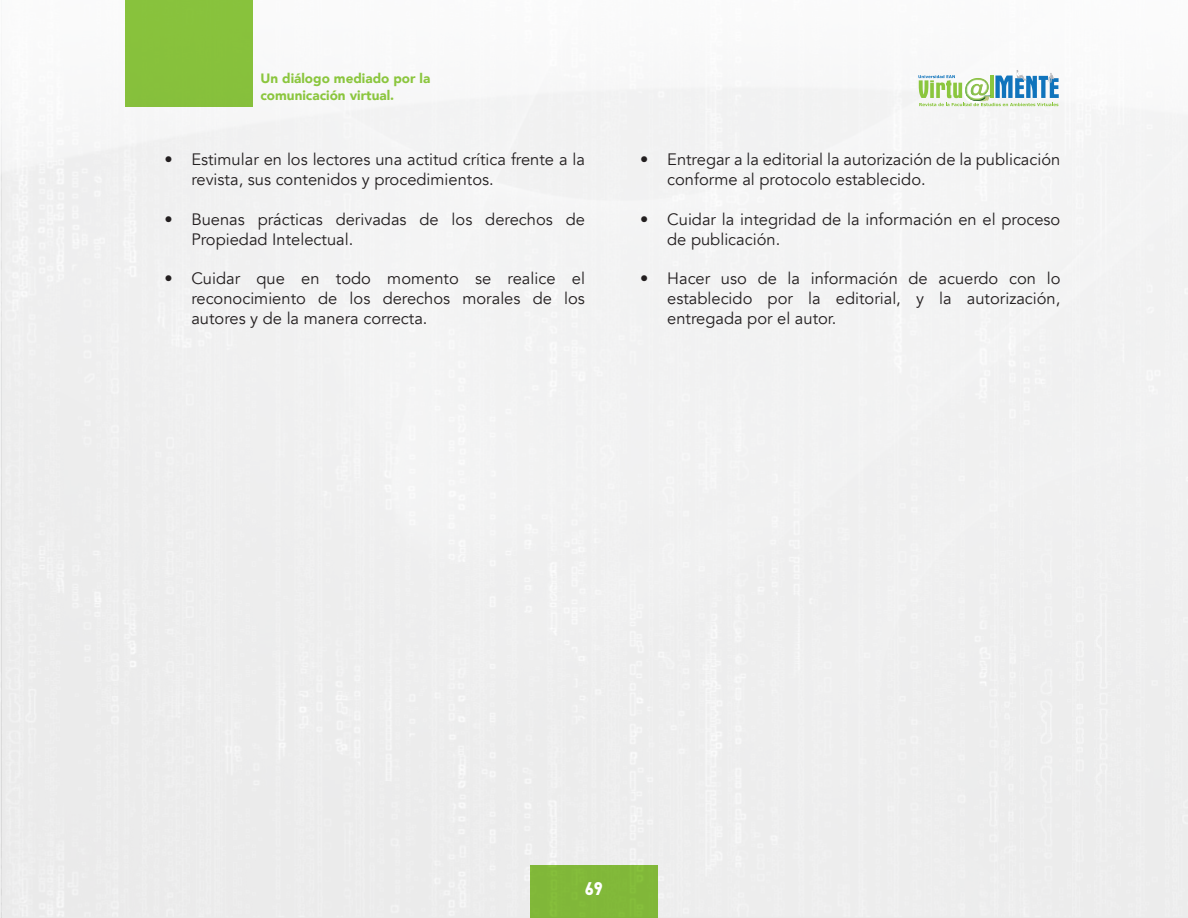
<style>
.page{position:relative;width:1188px;height:918px;background:#fff}
.page>*{position:absolute;margin:0;border:0;box-sizing:border-box;transform-origin:0 0}
.t1{font:900 18px "Lovelo";color:#fff}
.t2{font:16.5px/19.8px "Avenir";color:#231f20}
.t3{font:900 13.5px/16.2px "Avenir";color:#8bc63e}
</style>
<div class="page">
<img style="left:0;top:0;width:1188px;height:918px">
<svg style="left:918px;top:70px;width:141px;height:36px"></svg>
<div style="left:126px;top:0;width:127px;height:106px;background:#8bc63e"></div>
<div style="left:530px;top:865px;width:128px;height:53px;background:#81b839"></div>
<p class="t3" style="left:260px;top:70px;width:171px">Un diálogo mediado por la comunicación virtual.</p>
<p class="t2" style="left:191px;top:150px;width:395px;text-indent:-27px">• Estimular en los lectores una actitud crítica frente a la revista, sus contenidos y procedimientos.</p>
<p class="t2" style="left:191px;top:209px;width:395px;text-indent:-27px">• Buenas prácticas derivadas de los derechos de<br>Propiedad Intelectual.</p>
<p class="t2" style="left:191px;top:269px;width:395px;text-align:justify;text-indent:-27px">• Cuidar que en todo momento se realice el reconocimiento de los derechos morales de los autores y de la manera correcta.</p>
<p class="t2" style="left:667px;top:150px;width:395px;text-indent:-27px">• Entregar a la editorial la autorización de la publicación conforme al protocolo establecido.</p>
<p class="t2" style="left:667px;top:209px;width:395px;text-indent:-27px">• Cuidar la integridad de la información en el proceso de publicación.</p>
<p class="t2" style="left:667px;top:269px;width:395px;text-align:justify;text-indent:-27px">• Hacer uso de la información de acuerdo con lo establecido por la editorial, y la autorización, entregada por el autor.</p>
<p class="t1" style="left:585px;top:877px;width:20px">69</p>
</div>
